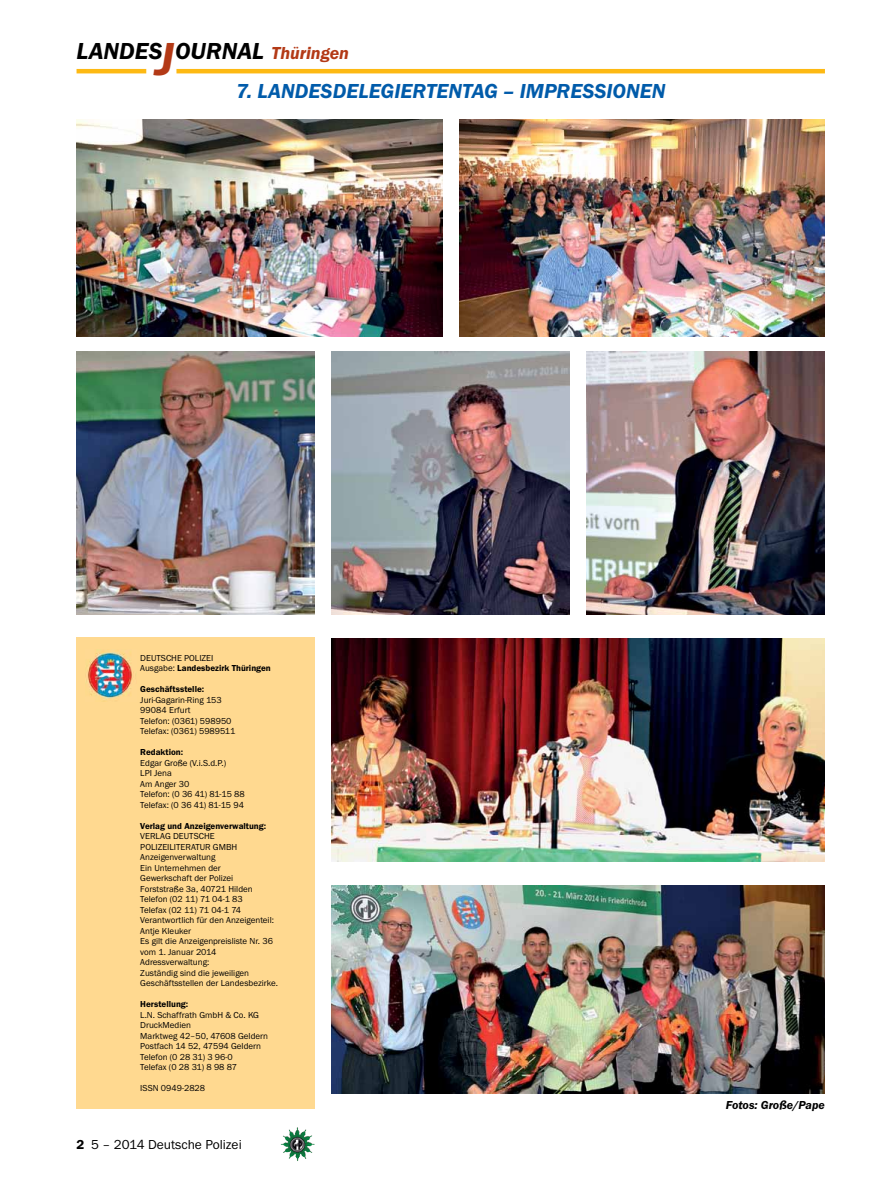
<style>
.page{position:relative;width:893px;height:1191px;background:#fff}
.page>*{position:absolute;margin:0;border:0;box-sizing:border-box;transform-origin:0 0}
.t1{font:italic 600 24px "Franklin Gothic Itc T";color:#000}
._01__RUBRIKENZEILE_o{font:italic 600 21px "Franklin Gothic Itc T";color:#005baa}
.t2{font:italic 600 18px "Franklin Gothic Itc T";color:#b33916}
.t3{font:13.5px "Franklin Gothic Itc T";color:#000}
._12__BILDUNTERSCHRIF{font:italic 600 12px "Franklin Gothic Itc T";color:#000}
.t4{font:9px/10.5px "Franklin Gothic Itc T";color:#000}
.t5{font:600 9px "Franklin Gothic Itc T";color:#000}
.s1{font-size:48px;color:#b33916}
.s2{font-weight:400}
.s3{font-weight:600}
</style>
<div class="page">
<hr style="left:77px;top:69px;width:69px;height:4px;background:#fdb913">
<hr style="left:176px;top:69px;width:649px;height:4px;background:#fdb913">
<img style="left:281px;top:1128px;width:16px;height:24px">
<div style="left:77px;top:637px;width:238px;height:472px;background:#ffd990"></div>
<img style="left:86px;top:649px;width:48px;height:51px">
<img style="left:77px;top:119px;width:365px;height:217px">
<img style="left:459px;top:120px;width:366px;height:216px">
<img style="left:77px;top:352px;width:238px;height:262px">
<img style="left:332px;top:352px;width:238px;height:262px">
<img style="left:587px;top:352px;width:238px;height:262px">
<img style="left:332px;top:638px;width:493px;height:223px">
<img style="left:332px;top:885px;width:493px;height:208px">
<p class="t1" style="left:77px;top:37px;width:189px">LANDES<span class="s1">J</span>OURNAL</p>
<p class="t2" style="left:272px;top:42px;width:79px">Thüringen</p>
<p class="_01__RUBRIKENZEILE_o" style="left:236px;top:79px;width:431px">7. LANDESDELEGIERTENTAG – IMPRESSIONEN</p>
<p class="t4" style="left:140px;top:652px;width:75px">DEUTSCHE POLIZEI</p>
<p class="t5" style="left:140px;top:663px;width:132px"><span class="s2">Ausgabe:</span> Landesbezirk Thüringen</p>
<p class="t5" style="left:140px;top:684px;width:65px">Geschäftsstelle:</p>
<p class="t4" style="left:140px;top:694px;width:83px">Juri-Gagarin-Ring 153</p>
<p class="t4" style="left:140px;top:704px;width:52px">99084 Erfurt</p>
<p class="t4" style="left:140px;top:715px;width:93px">Telefon: (0361) 598950</p>
<p class="t4" style="left:140px;top:725px;width:96px">Telefax: (0361) 5989511</p>
<p class="t5" style="left:140px;top:747px;width:44px">Redaktion:</p>
<p class="t4" style="left:140px;top:757px;width:87px">Edgar Große (V.i.S.d.P.)</p>
<p class="t4" style="left:140px;top:767px;width:33px">LPI Jena</p>
<p class="t4" style="left:140px;top:778px;width:51px">Am Anger 30</p>
<p class="t4" style="left:140px;top:788px;width:106px">Telefon: (0 36 41) 81-15 88</p>
<p class="t4" style="left:140px;top:799px;width:105px">Telefax: (0 36 41) 81-15 94</p>
<p class="t5" style="left:140px;top:820px;width:127px">Verlag und Anzeigenverwaltung:</p>
<p class="t4" style="left:140px;top:830px;width:76px">VERLAG DEUTSCHE</p>
<p class="t4" style="left:140px;top:841px;width:99px">POLIZEILITERATUR GMBH</p>
<p class="t4" style="left:140px;top:851px;width:77px">Anzeigenverwaltung</p>
<p class="t4" style="left:140px;top:862px;width:95px">Ein Unternehmen der<br>Gewerkschaft der Polizei</p>
<p class="t4" style="left:140px;top:883px;width:114px">Forststraße 3a, 40721 Hilden</p>
<p class="t4" style="left:140px;top:893px;width:104px">Telefon (02 11) 71 04-1 83</p>
<p class="t4" style="left:140px;top:904px;width:102px">Telefax (02 11) 71 04-1 74</p>
<p class="t4" style="left:140px;top:914px;width:135px">Verantwortlich für den Anzeigenteil:</p>
<p class="t4" style="left:140px;top:925px;width:52px">Antje Kleuker</p>
<p class="t4" style="left:140px;top:935px;width:134px">Es gilt die Anzeigenpreisliste Nr. 36</p>
<p class="t4" style="left:140px;top:946px;width:78px">vom 1. Januar 2014</p>
<p class="t4" style="left:140px;top:956px;width:139px">Adressverwaltung:<br>Zuständig sind die jeweiligen<br>Geschäftsstellen der Landesbezirke.</p>
<p class="t5" style="left:140px;top:999px;width:50px">Herstellung:</p>
<p class="t4" style="left:140px;top:1009px;width:120px">L.N. Schaffrath GmbH &amp; Co. KG</p>
<p class="t4" style="left:140px;top:1019px;width:52px">DruckMedien</p>
<p class="t4" style="left:140px;top:1030px;width:129px">Marktweg 42–50, 47608 Geldern</p>
<p class="t4" style="left:140px;top:1040px;width:122px">Postfach 14 52, 47594 Geldern</p>
<p class="t4" style="left:140px;top:1051px;width:94px">Telefon (0 28 31) 3 96-0</p>
<p class="t4" style="left:140px;top:1061px;width:98px">Telefax (0 28 31) 8 98 87</p>
<p class="t4" style="left:140px;top:1082px;width:66px">ISSN 0949-2828</p>
<p class="t3" style="left:77px;top:1136px;width:167px"><span class="s3">2</span> 5 – 2014 Deutsche Polizei</p>
<p class="_12__BILDUNTERSCHRIF" style="left:726px;top:1098px;width:101px">Fotos: Große/Pape</p>
</div>
